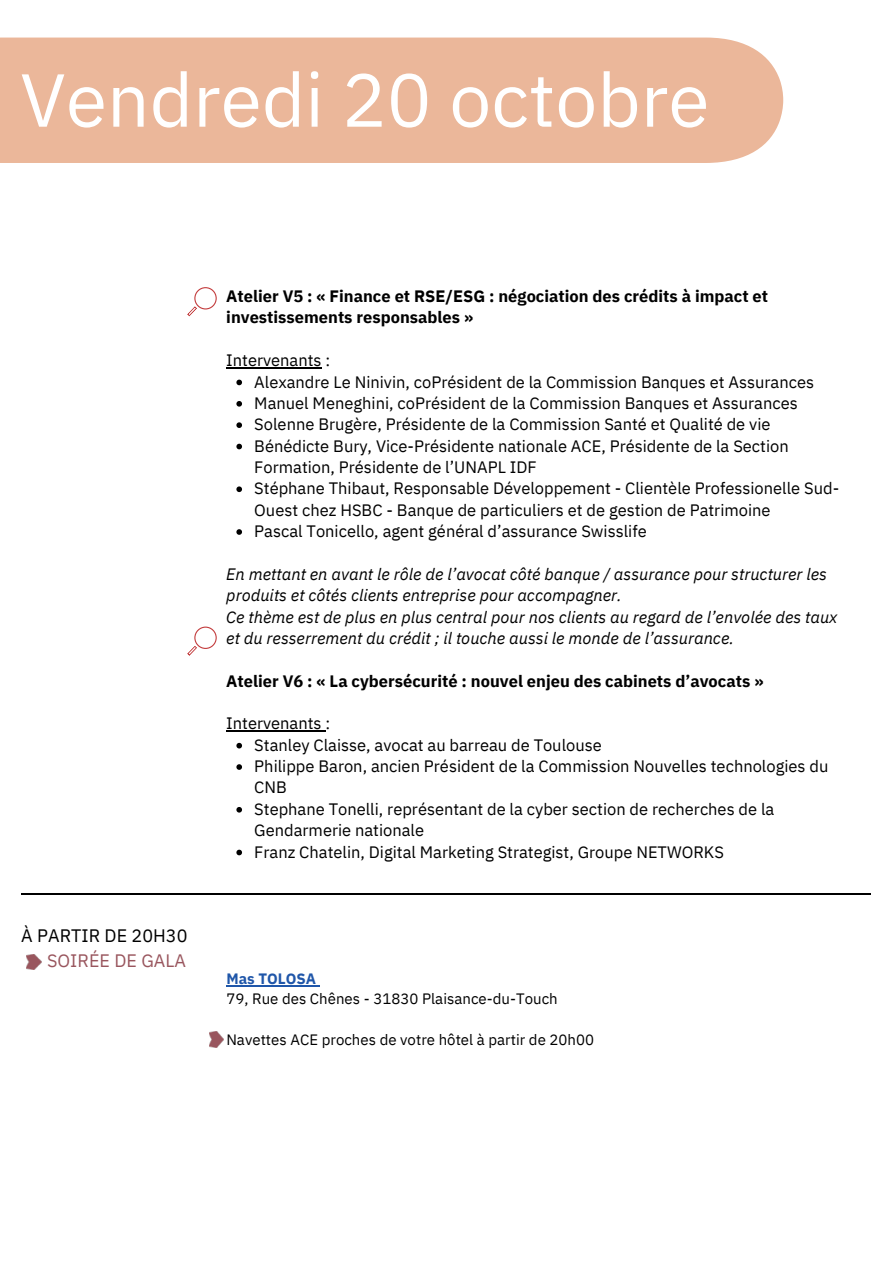
<style>
.page{position:relative;width:893px;height:1264px;background:#fff}
.page>*{position:absolute;margin:0;border:0;box-sizing:border-box;transform-origin:0 0}
.t1{font:75px "IBM Plex Sans";color:#fff}
.t2{font:18px "IBM Plex Sans";color:#000}
.t3{font:18px "IBM Plex Sans";color:#99565e}
.t4{font:16.5px/21.3px "IBM Plex Sans";color:#000}
.t5{font:italic 16.5px/21.3px "IBM Plex Sans";color:#000}
.t6{font:700 16.5px/21.3px "IBM Plex Sans";color:#000}
.t7{font:15px "IBM Plex Sans";color:#000}
.t8{font:700 15px "IBM Plex Sans";color:#1f56a9}
</style>
<div class="page">
<svg style="left:236px;top:379px;width:6px;height:6px"></svg>
<svg style="left:236px;top:401px;width:6px;height:5px"></svg>
<svg style="left:236px;top:422px;width:6px;height:6px"></svg>
<svg style="left:236px;top:444px;width:6px;height:5px"></svg>
<svg style="left:236px;top:486px;width:6px;height:6px"></svg>
<svg style="left:236px;top:529px;width:6px;height:6px"></svg>
<svg style="left:236px;top:743px;width:6px;height:5px"></svg>
<svg style="left:236px;top:764px;width:6px;height:5px"></svg>
<svg style="left:236px;top:807px;width:6px;height:5px"></svg>
<svg style="left:236px;top:849px;width:6px;height:6px"></svg>
<hr style="left:226px;top:367px;width:95px;height:1px;background:#000">
<hr style="left:226px;top:730px;width:99px;height:1px;background:#000">
<div style="left:0;top:38px;width:783px;height:125px;background:#ebb79a"></div>
<svg style="left:187px;top:287px;width:30px;height:29px"></svg>
<svg style="left:187px;top:626px;width:30px;height:30px"></svg>
<img style="left:27px;top:954px;width:14px;height:15px">
<img style="left:209px;top:1031px;width:15px;height:16px">
<hr style="left:226px;top:985px;width:90px;height:1px;background:#1f56a9">
<hr style="left:21px;top:892px;width:850px;height:2px;background:#000">
<h1 class="t1" style="left:20px;top:50px;width:690px">Vendredi 20 octobre</h1>
<p class="t6" style="left:226px;top:285px;width:543px">Atelier V5 : « Finance et RSE/ESG : négociation des crédits à impact et investissements responsables »</p>
<p class="t4" style="left:226px;top:349px;width:105px">Intervenants :</p>
<p class="t4" style="left:254px;top:370px;width:586px">Alexandre Le Ninivin, coPrésident de la Commission Banques et Assurances Manuel Meneghini, coPrésident de la Commission Banques et Assurances Solenne Brugère, Présidente de la Commission Santé et Qualité de vie Bénédicte Bury, Vice-Présidente nationale ACE, Présidente de la Section Formation, Présidente de l’UNAPL IDF<br>Stéphane Thibaut, Responsable Développement - Clientèle Professionelle Sud-Ouest chez HSBC - Banque de particuliers et de gestion de Patrimoine<br>Pascal Tonicello, agent général d’assurance Swisslife</p>
<p class="t5" style="left:226px;top:563px;width:612px">En mettant en avant le rôle de l’avocat côté banque / assurance pour structurer les produits et côtés clients entreprise pour accompagner.<br>Ce thème est de plus en plus central pour nos clients au regard de l’envolée des taux et du resserrement du crédit ; il touche aussi le monde de l’assurance.</p>
<p class="t6" style="left:226px;top:669px;width:538px">Atelier V6 : « La cybersécurité : nouvel enjeu des cabinets d’avocats »</p>
<p class="t4" style="left:226px;top:712px;width:105px">Intervenants :</p>
<p class="t2" style="left:21px;top:924px;width:168px">À PARTIR DE 20H30</p>
<p class="t3" style="left:47px;top:948px;width:140px">SOIRÉE DE GALA</p>
<p class="t4" style="left:254px;top:734px;width:575px">Stanley Claisse, avocat au barreau de Toulouse<br>Philippe Baron, ancien Président de la Commission Nouvelles technologies du CNB<br>Stephane Tonelli, représentant de la cyber section de recherches de la Gendarmerie nationale<br>Franz Chatelin, Digital Marketing Strategist, Groupe NETWORKS</p>
<p class="t8" style="left:226px;top:968px;width:91px">Mas TOLOSA</p>
<p class="t7" style="left:226px;top:988px;width:333px">79, Rue des Chênes - 31830 Plaisance-du-Touch</p>
<p class="t7" style="left:226px;top:1029px;width:369px">Navettes ACE proches de votre hôtel à partir de 20h00</p>
</div>
